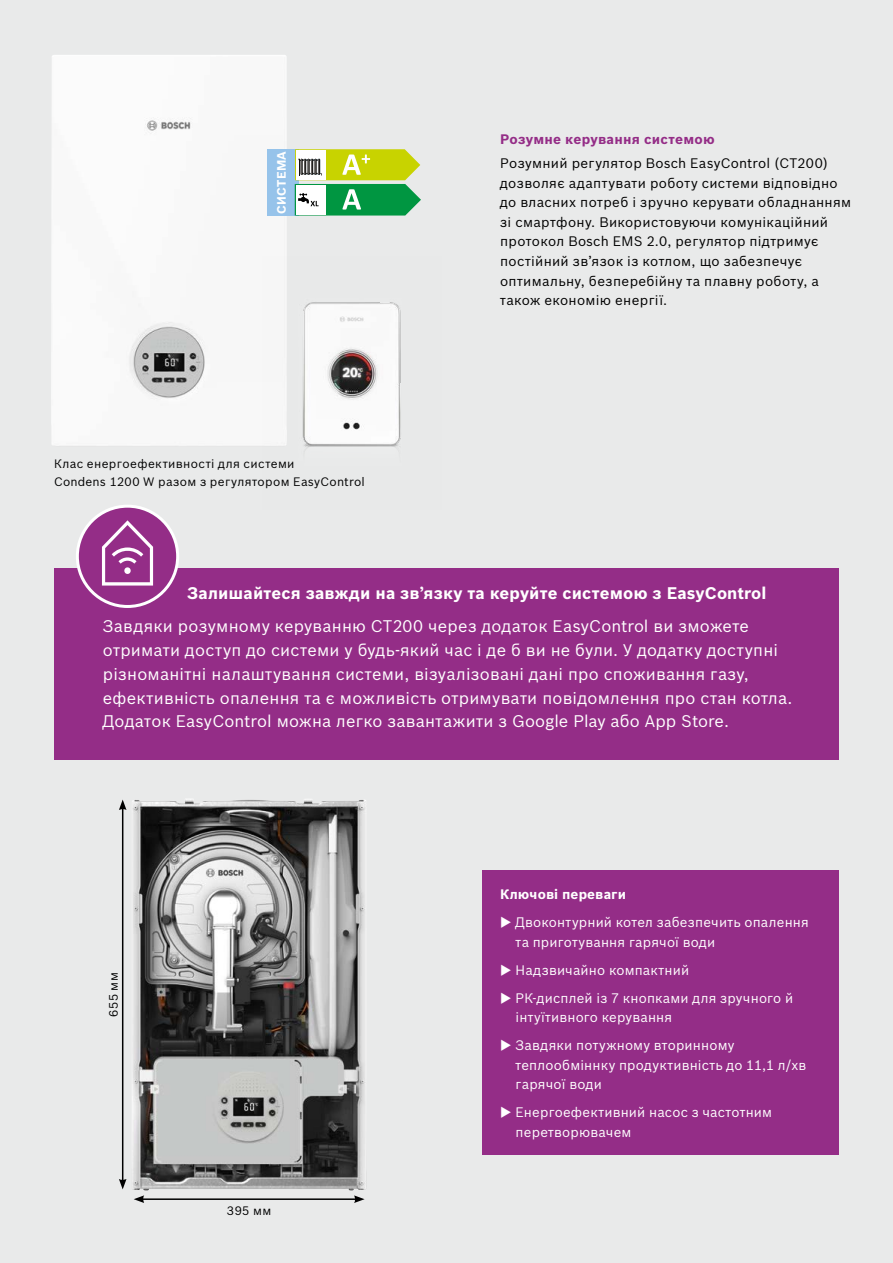
<style>
.page{position:relative;width:893px;height:1263px;background:#e9eaea}
.page>*{position:absolute;margin:0;border:0;box-sizing:border-box;transform-origin:0 0}
.t1{font:16.5px/24px "Bosch Sans";letter-spacing:.015em;color:#fff}
.t2{font:700 16.5px "Bosch Sans";letter-spacing:.01em;color:#fff}
.t3{font:13.5px/19.5px "Bosch Sans";letter-spacing:.025em;color:#000}
.t4{font:13.5px/19.5px "Bosch Sans";letter-spacing:.015em;color:#fff}
.t5{font:700 13.5px "Bosch Sans";letter-spacing:.015em;color:#942d87}
.t6{font:700 13.5px "Bosch Sans";letter-spacing:.01em;color:#fff}
.t7{font:12px/17.4px "Bosch Sans";letter-spacing:.03em;color:#000}
.t8{font:700 12px "Bosch Sans";letter-spacing:.015em;color:#fff}
</style>
<div class="page">
<img style="left:132px;top:799px;width:234px;height:392px">
<div style="left:51px;top:55px;width:236px;height:391px;background:#f8f8f8"></div>
<div style="left:482px;top:870px;width:357px;height:284px;background:#942d87"></div>
<hr style="left:122px;top:808px;width:1px;height:373px;background:#000">
<svg style="left:119px;top:799px;width:8px;height:11px"></svg>
<svg style="left:119px;top:1179px;width:8px;height:10px"></svg>
<img style="left:263px;top:257px;width:138px;height:191px">
<div style="left:54px;top:568px;width:785px;height:191px;background:#942d87"></div>
<hr style="left:142px;top:1198px;width:214px;height:2px;background:#000">
<svg style="left:134px;top:1195px;width:10px;height:8px"></svg>
<svg style="left:354px;top:1195px;width:11px;height:8px"></svg>
<div style="left:77px;top:506px;width:101px;height:100px;background:#942d87;border-radius:50%"></div>
<div style="left:76px;top:505px;width:103px;height:103px;border:3px solid #fff;border-radius:50%"></div>
<svg style="left:102px;top:520px;width:51px;height:65px"></svg>
<div style="left:267px;top:149px;width:31px;height:67px;background:#96c3ea"></div>
<svg style="left:295px;top:149px;width:126px;height:67px;background:#92c56a"></svg>
<p class="t8" style="left:274px;top:214px;width:64px;rotate:-90deg">СИСТЕМА</p>
<p class="t7" style="left:54px;top:455px;width:312px">Клас енергоефективності для системи<br>Condens 1200 W разом з регулятором EasyControl</p>
<p class="t5" style="left:500px;top:131px;width:216px">Розумне керування системою</p>
<p class="t3" style="left:500px;top:153px;width:353px">Розумний регулятор Bosch EasyControl (CT200) дозволяє адаптувати роботу системи відповідно до власних потреб і зручно керувати обладнанням зі смартфону. Використовуючи комунікаційний протокол Bosch EMS 2.0, регулятор підтримує постійний зв’язок із котлом, що забезпечує оптимальну, безперебійну та плавну роботу, а також економію енергії.</p>
<p class="t2" style="left:187px;top:583px;width:581px">Залишайтеся завжди на зв’язку та керуйте системою з EasyControl</p>
<p class="t1" style="left:103px;top:614px;width:691px">Завдяки розумному керуванню CT200 через додаток EasyControl ви зможете отримати доступ до системи у будь-який час і де б ви не були. У додатку доступні різноманітні налаштування системи, візуалізовані дані про споживання газу, ефективність опалення та є можливість отримувати повідомлення про стан котла.<br>Додаток EasyControl можна легко завантажити з Google Play або App Store.</p>
<p class="t7" style="left:105px;top:1016px;width:46px;rotate:-90deg">655 мм</p>
<p class="t7" style="left:227px;top:1201px;width:46px">395 мм</p>
<p class="t6" style="left:500px;top:886px;width:127px">Ключові переваги</p>
<p class="t4" style="left:516px;top:912px;width:295px;text-indent:-16px">◆ Двоконтурний котел забезпечить опалення та приготування гарячої води</p>
<p class="t4" style="left:500px;top:960px;width:191px">◆ Надзвичайно компактний</p>
<p class="t4" style="left:516px;top:988px;width:279px;text-indent:-16px">◆ РК-дисплей із 7 кнопками для зручного й інтуїтивного керування</p>
<p class="t4" style="left:516px;top:1035px;width:292px;text-indent:-16px">◆ Завдяки потужному вторинному теплообміннку продуктивність до 11,1 л/хв гарячої води</p>
<p class="t4" style="left:516px;top:1102px;width:258px;text-indent:-16px">◆ Енергоефективний насос з частотним перетворювачем</p>
</div>
